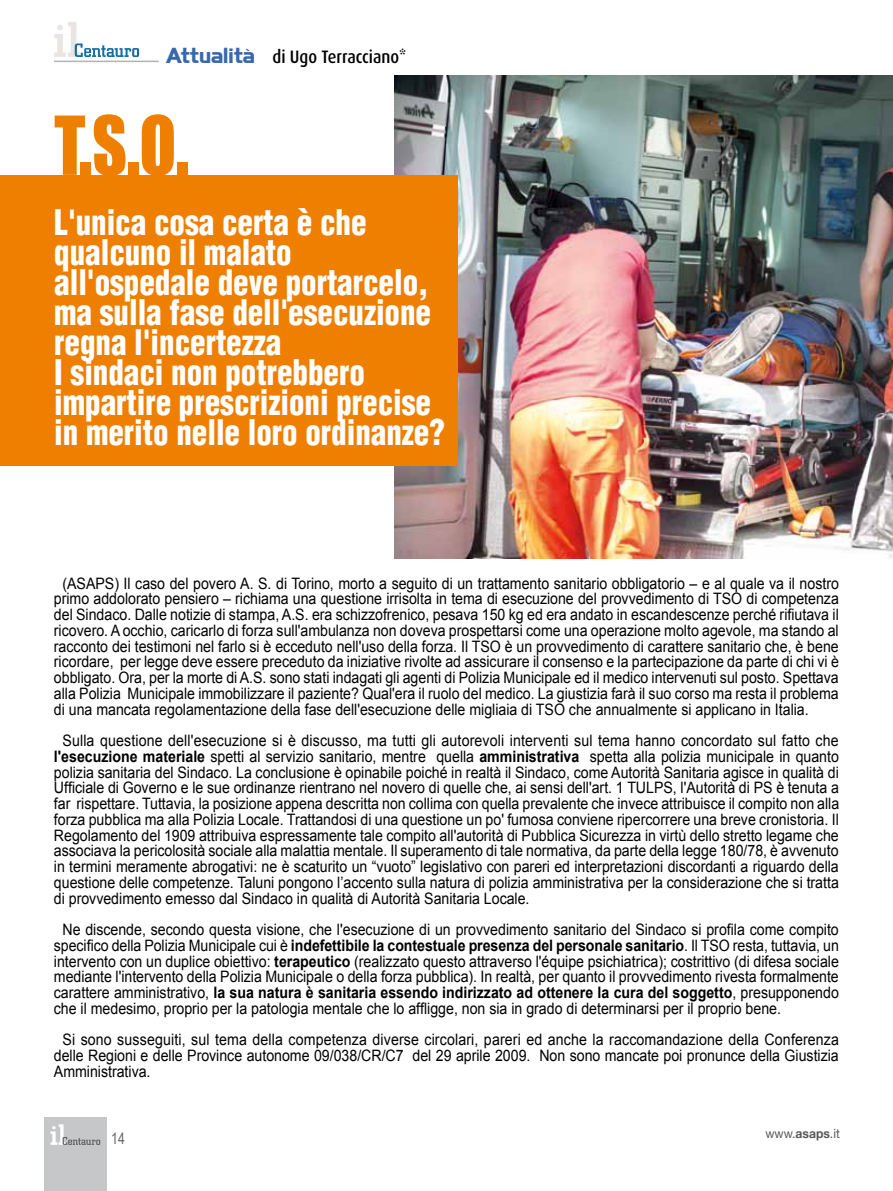
<style>
.page{position:relative;width:893px;height:1191px;background:#fff}
.page>*{position:absolute;margin:0;border:0;box-sizing:border-box;transform-origin:0 0}
.t1{font:75px "Impact";color:#ee7f00;scale:.9 1}
.t2{font:900 condensed 34.5px/30px "Helvetica LT Std";color:#fff;scale:.9 1}
.t3{font:500 18px "Dax";color:#000;scale:.9 1}
.t4{font:15.75px/15.8px "Arial";color:#000;text-align:justify;scale:.9 1}
.t5{font:15.75px "Arial Narrow";color:#646567;scale:.95 1}
.t6{font:12.75px "Helvetica Neue";color:#58585a;scale:.95 1}
.s1{font-family:"Highland Gothic FLF";font-weight:700;font-size:19.5px;color:#3768ac}
.s2{font-weight:700}
</style>
<div class="page">
<img style="left:394px;top:76px;width:499px;height:482px">
<div style="left:0;top:175px;width:457px;height:291px;background:#ee7f00"></div>
<div style="left:45px;top:1117px;width:62px;height:74px;background:#c6c7c8"></div>
<svg style="left:51px;top:1124px;width:49px;height:21px"></svg>
<hr style="left:54px;top:61px;width:105px;height:1px;background:#b1b3b4">
<svg style="left:54px;top:22px;width:85px;height:35px"></svg>
<p class="t3" style="left:166px;top:47px;width:269px"><span class="s1">Attualità</span> di Ugo Terracciano*</p>
<h1 class="t1" style="left:54px;top:87px;width:151px">T.S.O.</h1>
<h2 class="t2" style="left:54px;top:207px;width:436px">L'unica cosa certa è che qualcuno il malato all'ospedale deve portarcelo, ma sulla fase dell'esecuzione regna l'incertezza<br>I sindaci non potrebbero impartire prescrizioni precise in merito nelle loro ordinanze?</h2>
<p class="t4" style="left:54px;top:575px;width:874px;text-indent:9px">(ASAPS) Il caso del povero A. S. di Torino, morto a seguito di un trattamento sanitario obbligatorio – e al quale va il nostro primo addolorato pensiero – richiama una questione irrisolta in tema di esecuzione del provvedimento di TSO di competenza del Sindaco. Dalle notizie di stampa, A.S. era schizzofrenico, pesava 150 kg ed era andato in escandescenze perché rifiutava il ricovero. A occhio, caricarlo di forza sull'ambulanza non doveva prospettarsi come una operazione molto agevole, ma stando al racconto dei testimoni nel farlo si è ecceduto nell'uso della forza. Il TSO è un provvedimento di carattere sanitario che, è bene ricordare, per legge deve essere preceduto da iniziative rivolte ad assicurare il consenso e la partecipazione da parte di chi vi è obbligato. Ora, per la morte di A.S. sono stati indagati gli agenti di Polizia Municipale ed il medico intervenuti sul posto. Spettava alla Polizia Municipale immobilizzare il paziente? Qual'era il ruolo del medico. La giustizia farà il suo corso ma resta il problema di una mancata regolamentazione della fase dell'esecuzione delle migliaia di TSO che annualmente si applicano in Italia.</p>
<p class="t4" style="left:54px;top:733px;width:874px;text-indent:9px">Sulla questione dell'esecuzione si è discusso, ma tutti gli autorevoli interventi sul tema hanno concordato sul fatto che <span class="s2">l'esecuzione materiale</span> spetti al servizio sanitario, mentre quella <span class="s2">amministrativa</span> spetta alla polizia municipale in quanto polizia sanitaria del Sindaco. La conclusione è opinabile poiché in realtà il Sindaco, come Autorità Sanitaria agisce in qualità di Ufficiale di Governo e le sue ordinanze rientrano nel novero di quelle che, ai sensi dell'art. 1 TULPS, l'Autorità di PS è tenuta a far rispettare. Tuttavia, la posizione appena descritta non collima con quella prevalente che invece attribuisce il compito non alla forza pubblica ma alla Polizia Locale. Trattandosi di una questione un po' fumosa conviene ripercorrere una breve cronistoria. Il Regolamento del 1909 attribuiva espressamente tale compito all'autorità di Pubblica Sicurezza in virtù dello stretto legame che associava la pericolosità sociale alla malattia mentale. Il superamento di tale normativa, da parte della legge 180/78, è avvenuto in termini meramente abrogativi: ne è scaturito un “vuoto” legislativo con pareri ed interpretazioni discordanti a riguardo della questione delle competenze. Taluni pongono l’accento sulla natura di polizia amministrativa per la considerazione che si tratta di provvedimento emesso dal Sindaco in qualità di Autorità Sanitaria Locale.</p>
<p class="t4" style="left:54px;top:922px;width:874px;text-indent:9px">Ne discende, secondo questa visione, che l'esecuzione di un provvedimento sanitario del Sindaco si profila come compito specifico della Polizia Municipale cui è <span class="s2">indefettibile la contestuale presenza del personale sanitario</span>. Il TSO resta, tuttavia, un intervento con un duplice obiettivo: <span class="s2">terapeutico</span> (realizzato questo attraverso l'équipe psichiatrica); costrittivo (di difesa sociale mediante l'intervento della Polizia Municipale o della forza pubblica). In realtà, per quanto il provvedimento rivesta formalmente carattere amministrativo, <span class="s2">la sua natura è sanitaria essendo indirizzato ad ottenere la cura del soggetto</span>, presupponendo che il medesimo, proprio per la patologia mentale che lo affligge, non sia in grado di determinarsi per il proprio bene.</p>
<p class="t4" style="left:54px;top:1032px;width:874px;text-indent:9px">Si sono susseguiti, sul tema della competenza diverse circolari, pareri ed anche la raccomandazione della Conferenza delle Regioni e delle Province autonome 09/038/CR/C7 del 29 aprile 2009. Non sono mancate poi pronunce della Giustizia Amministrativa.</p>
<p class="t5" style="left:111px;top:1126px;width:16px">14</p>
<p class="t6" style="left:765px;top:1126px;width:80px">www.<span class="s2">asaps</span>.it</p>
</div>
